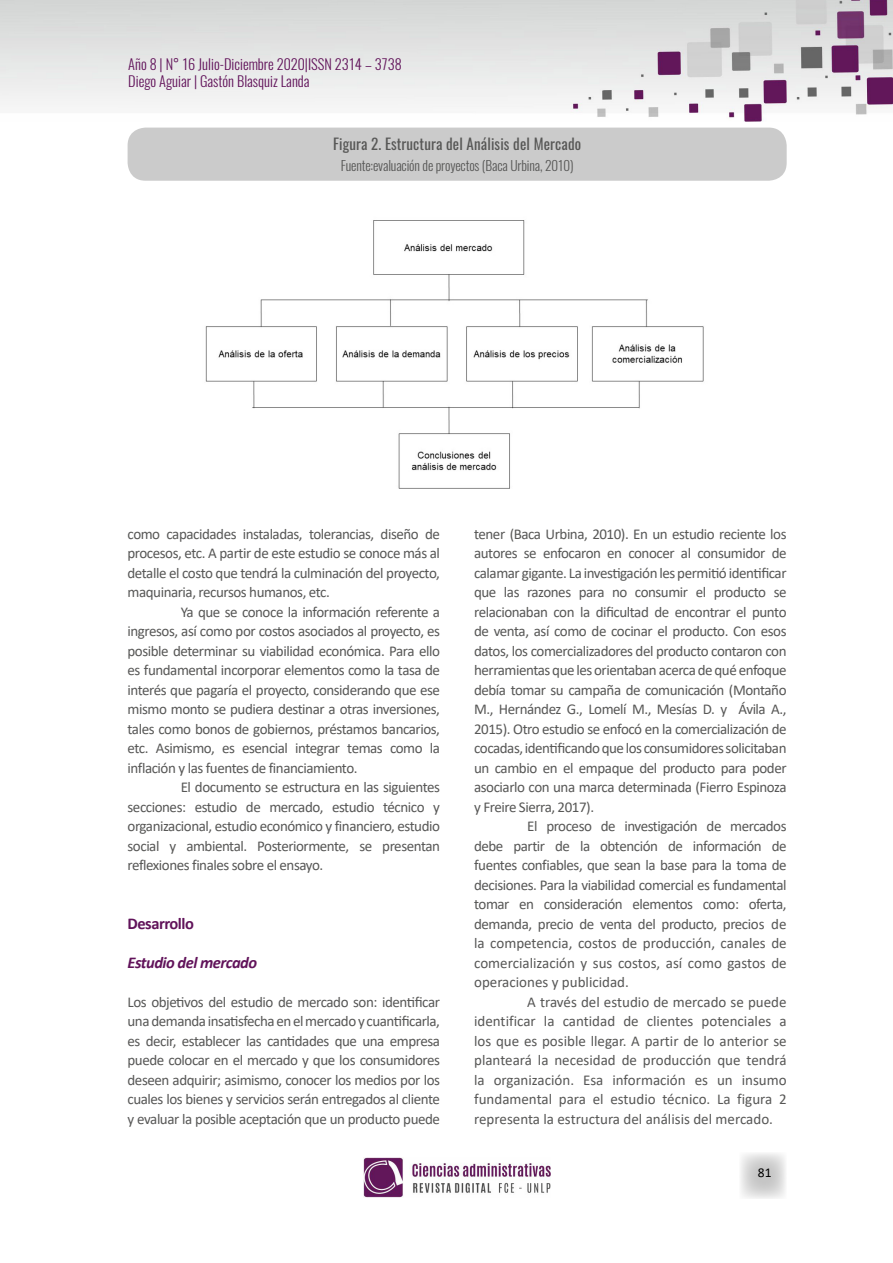
<style>
.page{position:relative;width:893px;height:1263px;background:#fff}
.page>*{position:absolute;margin:0;border:0;box-sizing:border-box;transform-origin:0 0}
.t1{font:italic 700 16.5px "Calibri";letter-spacing:-.03em;color:#61135a}
.t2{font:700 16.5px "Calibri";letter-spacing:-.03em;color:#61135a}
.t3{font:15px/19.5px "Calibri";letter-spacing:-.03em;color:#575756;text-align:justify}
.t4{font:15px "Oswald";letter-spacing:.01em;color:#575756}
.t5{font:300 14.4px/17.2px "Oswald";color:#61135a}
.t6{font:300 13.5px "Oswald";letter-spacing:-.01em;color:#575756}
.t7{font:13.5px "Calibri";color:#000}
</style>
<div class="page">
<svg style="left:740px;top:1153px;width:46px;height:46px"></svg>
<img style="left:0;top:0;width:893px;height:121px">
<img style="left:363px;top:1157px;width:188px;height:41px">
<div style="left:128px;top:128px;width:659px;height:53px;background:#c6c6c6;border-radius:18px"></div>
<img style="left:205px;top:220px;width:499px;height:269px">
<p class="t5" style="left:128px;top:53px;width:275px">Año 8 | N° 16 Julio-Diciembre 2020|ISSN 2314 – 3738<br>Diego Aguiar | Gastón Blasquiz Landa</p>
<p class="t4" style="left:333px;top:130px;width:250px">Figura 2. Estructura del Análisis del Mercado</p>
<p class="t6" style="left:341px;top:153px;width:234px">Fuente:evaluación de proyectos (Baca Urbina, 2010)</p>
<p class="t3" style="left:128px;top:523px;width:314px">como capacidades instaladas, tolerancias, diseño de procesos, etc. A partir de este estudio se conoce más al detalle el costo que tendrá la culminación del proyecto, maquinaria, recursos humanos, etc.</p>
<p class="t3" style="left:128px;top:601px;width:314px;text-indent:53px">Ya que se conoce la información referente a ingresos, así como por costos asociados al proyecto, es posible determinar su viabilidad económica. Para ello es fundamental incorporar elementos como la tasa de interés que pagaría el proyecto, considerando que ese mismo monto se pudiera destinar a otras inversiones, tales como bonos de gobiernos, préstamos bancarios, etc. Asimismo, es esencial integrar temas como la inflación y las fuentes de financiamiento.</p>
<p class="t3" style="left:128px;top:777px;width:314px;text-indent:53px">El documento se estructura en las siguientes secciones: estudio de mercado, estudio técnico y organizacional, estudio económico y financiero, estudio social y ambiental. Posteriormente, se presentan reflexiones finales sobre el ensayo.</p>
<p class="t2" style="left:128px;top:911px;width:68px">Desarrollo</p>
<p class="t1" style="left:128px;top:950px;width:131px">Estudio del mercado</p>
<p class="t3" style="left:128px;top:991px;width:314px">Los objetivos del estudio de mercado son: identificar una demanda insatisfecha en el mercado y cuantificarla, es decir, establecer las cantidades que una empresa puede colocar en el mercado y que los consumidores deseen adquirir; asimismo, conocer los medios por los cuales los bienes y servicios serán entregados al cliente y evaluar la posible aceptación que un producto puede</p>
<p class="t3" style="left:474px;top:523px;width:314px">tener (Baca Urbina, 2010). En un estudio reciente los autores se enfocaron en conocer al consumidor de calamar gigante. La investigación les permitió identificar que las razones para no consumir el producto se relacionaban con la dificultad de encontrar el punto de venta, así como de cocinar el producto. Con esos datos, los comercializadores del producto contaron con herramientas que les orientaban acerca de qué enfoque debía tomar su campaña de comunicación (Montaño M., Hernández G., Lomelí M., Mesías D. y Ávila A., 2015). Otro estudio se enfocó en la comercialización de cocadas, identificando que los consumidores solicitaban un cambio en el empaque del producto para poder asociarlo con una marca determinada (Fierro Espinoza y Freire Sierra, 2017).</p>
<p class="t3" style="left:474px;top:816px;width:314px;text-indent:53px">El proceso de investigación de mercados debe partir de la obtención de información de fuentes confiables, que sean la base para la toma de decisiones. Para la viabilidad comercial es fundamental tomar en consideración elementos como: oferta, demanda, precio de venta del producto, precios de la competencia, costos de producción, canales de comercialización y sus costos, así como gastos de operaciones y publicidad.</p>
<p class="t3" style="left:474px;top:991px;width:314px;text-indent:53px">A través del estudio de mercado se puede identificar la cantidad de clientes potenciales a los que es posible llegar. A partir de lo anterior se planteará la necesidad de producción que tendrá la organización. Esa información es un insumo fundamental para el estudio técnico. La figura 2 representa la estructura del análisis del mercado.</p>
<p class="t7" style="left:758px;top:1163px;width:15px">81</p>
</div>
